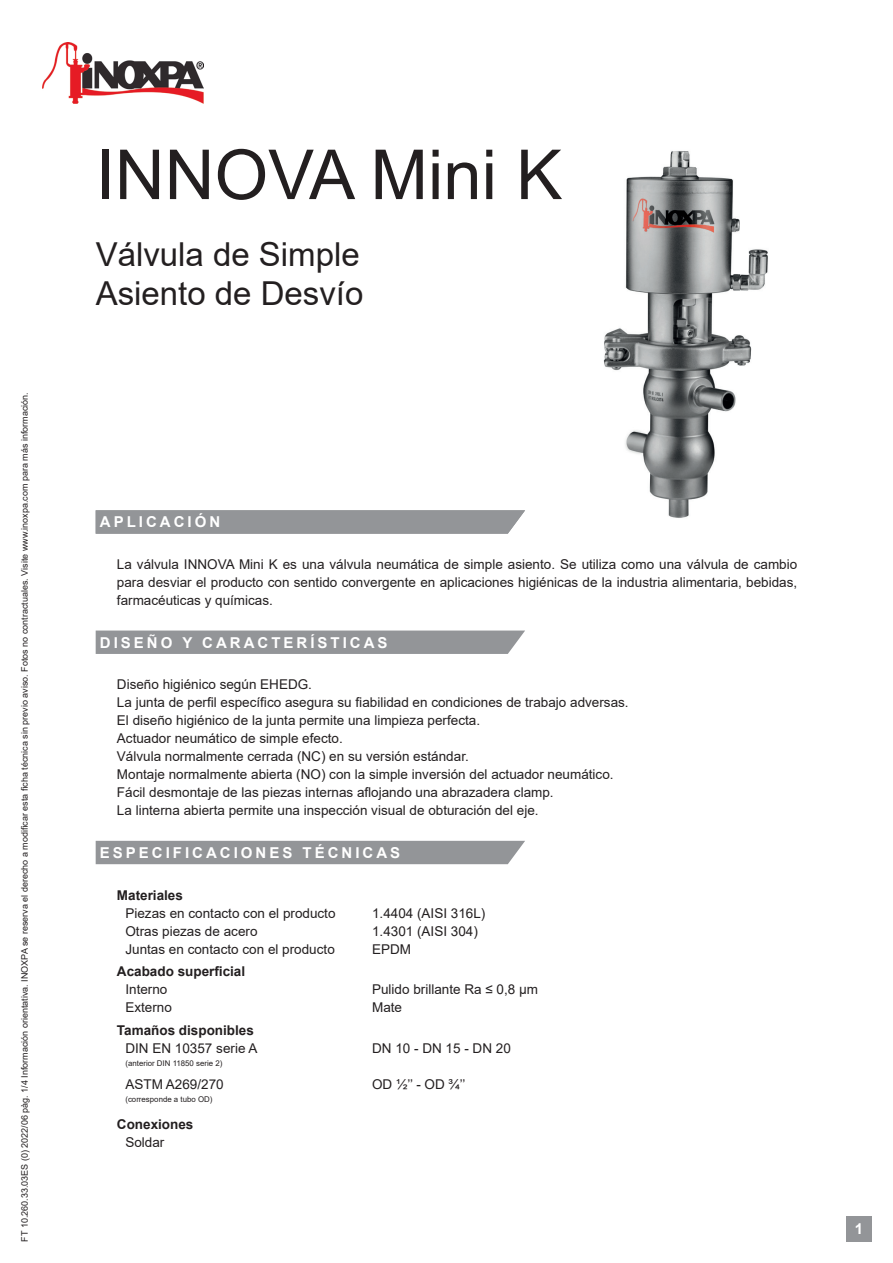
<style>
.page{position:relative;width:893px;height:1263px;background:#fff}
.page>*{position:absolute;margin:0;border:0;box-sizing:border-box;transform-origin:0 0}
.t1{font:69px "Arial";color:#231f20}
.t2{font:33px/39.6px "Arial";color:#231f20}
.t3{font:700 15px "Arial";letter-spacing:.2em;color:#fff}
.t4{font:13.5px/18px "Arial";color:#231f20;text-align:justify}
.t5{font:700 13.5px "Arial";color:#231f20}
.t6{font:9px "Arial";color:#231f20}
.t7{font:7.8px "Arial";color:#231f20}
</style>
<div class="page">
<img style="left:43px;top:43px;width:161px;height:60px">
<div style="left:846px;top:1216px;width:26px;height:26px;background:#939598"></div>
<svg style="left:96px;top:510px;width:429px;height:24px;background:#95979a"></svg>
<div style="left:96px;top:630px;width:429px;height:24px;background:#939598"></div>
<div style="left:96px;top:841px;width:429px;height:23px;background:#939598"></div>
<img style="left:603px;top:151px;width:165px;height:367px">
<p class="t6" style="left:18px;top:1242px;width:851px;rotate:-90deg">FT 10.260.33.03ES (0) 2022/06 pàg. 1/4 Información orientativa. INOXPA se reserva el derecho a modificar esta ficha técnica sin previo aviso. Fotos no contractuales. Visite www.inoxpa.com para más información.</p>
<h1 class="t1" style="left:96px;top:127px;width:468px">INNOVA Mini K</h1>
<h2 class="t2" style="left:96px;top:234px;width:269px">Válvula de Simple<br>Asiento de Desvío</h2>
<p class="t3" style="left:100px;top:512px;width:122px">APLICACIÓN</p>
<p class="t4" style="left:117px;top:555px;width:682px">La válvula INNOVA Mini K es una válvula neumática de simple asiento. Se utiliza como una válvula de cambio para desviar el producto con sentido convergente en aplicaciones higiénicas de la industria alimentaria, bebidas, farmacéuticas y químicas.</p>
<p class="t3" style="left:100px;top:632px;width:289px">DISEÑO Y CARACTERÍSTICAS</p>
<p class="t4" style="left:117px;top:675px;width:513px;text-align:left">Diseño higiénico según EHEDG.<br>La junta de perfil específico asegura su fiabilidad en condiciones de trabajo adversas.<br>El diseño higiénico de la junta permite una limpieza perfecta.<br>Actuador neumático de simple efecto.<br>Válvula normalmente cerrada (NC) en su versión estándar.<br>Montaje normalmente abierta (NO) con la simple inversión del actuador neumático.<br>Fácil desmontaje de las piezas internas aflojando una abrazadera clamp.<br>La linterna abierta permite una inspección visual de obturación del eje.</p>
<p class="t3" style="left:100px;top:842px;width:302px">ESPECIFICACIONES TÉCNICAS</p>
<p class="t5" style="left:117px;top:885px;width:68px">Materiales</p>
<p class="t4" style="left:125px;top:904px;width:212px">Piezas en contacto con el producto</p>
<p class="t4" style="left:372px;top:904px;width:115px">1.4404 (AISI 316L)</p>
<p class="t4" style="left:125px;top:922px;width:134px">Otras piezas de acero</p>
<p class="t4" style="left:372px;top:922px;width:107px">1.4301 (AISI 304)</p>
<p class="t4" style="left:125px;top:940px;width:211px">Juntas en contacto con el producto</p>
<p class="t4" style="left:372px;top:940px;width:41px">EPDM</p>
<p class="t5" style="left:117px;top:962px;width:130px">Acabado superficial</p>
<p class="t4" style="left:125px;top:980px;width:44px">Interno</p>
<p class="t4" style="left:372px;top:980px;width:168px">Pulido brillante Ra ≤ 0,8 µm</p>
<p class="t4" style="left:125px;top:998px;width:48px">Externo</p>
<p class="t4" style="left:372px;top:998px;width:32px">Mate</p>
<p class="t5" style="left:117px;top:1020px;width:139px">Tamaños disponibles</p>
<p class="t4" style="left:125px;top:1039px;width:134px">DIN EN 10357 serie A</p>
<p class="t4" style="left:372px;top:1039px;width:140px">DN 10 - DN 15 - DN 20</p>
<p class="t7" style="left:125px;top:1058px;width:98px">(anterior DIN 11850 serie 2)</p>
<p class="t4" style="left:125px;top:1075px;width:100px">ASTM A269/270</p>
<p class="t4" style="left:372px;top:1075px;width:95px">OD ½’’ - OD ¾’’</p>
<p class="t7" style="left:125px;top:1094px;width:89px">(corresponde a tubo OD)</p>
<p class="t5" style="left:117px;top:1115px;width:78px">Conexiones</p>
<p class="t4" style="left:125px;top:1133px;width:41px">Soldar</p>
<p class="t3" style="left:855px;top:1218px;width:10px">1</p>
</div>
